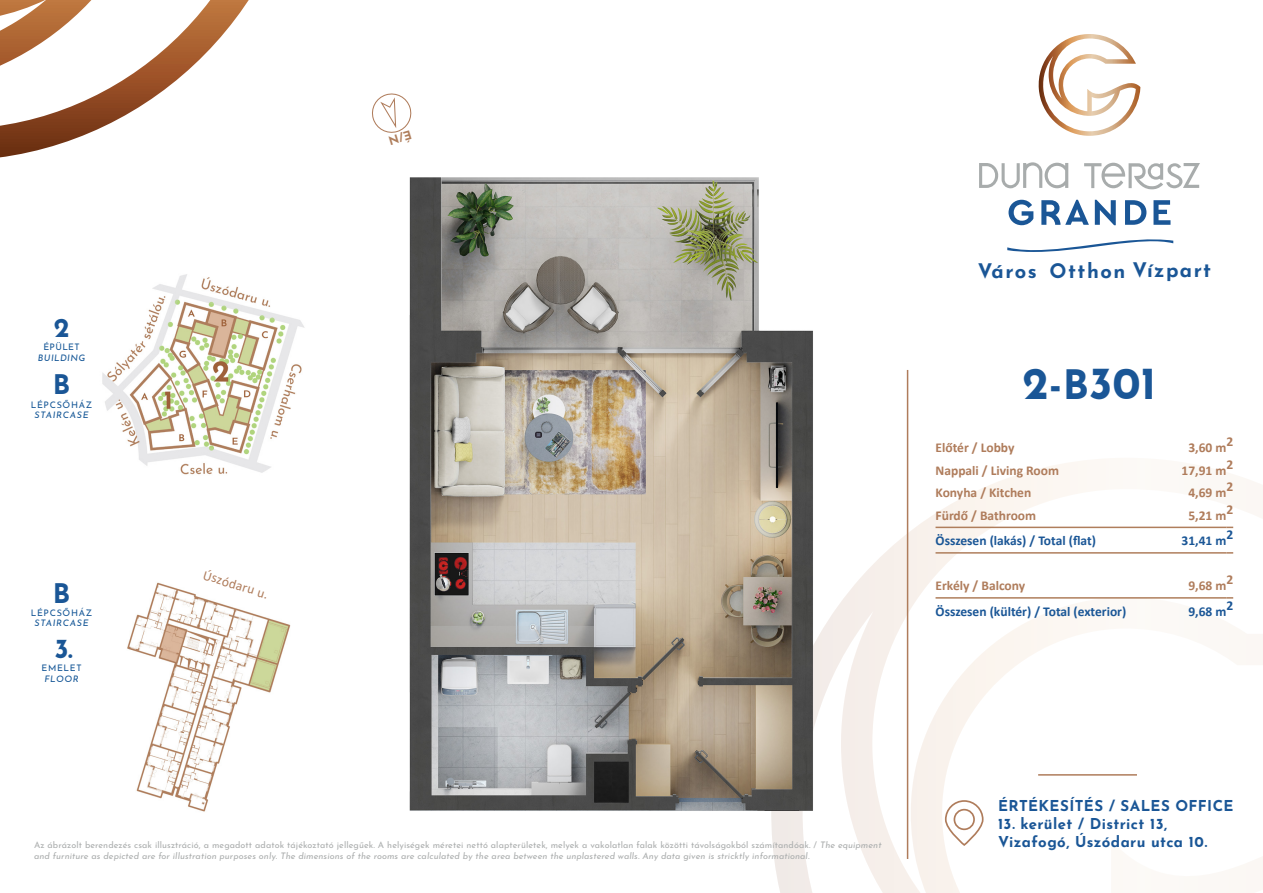
<style>
.page{position:relative;width:1263px;height:893px;background:#fff}
.page>*{position:absolute;margin:0;border:0;box-sizing:border-box;transform-origin:0 0}
.t1{font:700 45px "Josefin Sans";color:#1a5696}
.t2{font:700 27px "Josefin Sans";color:#1a5696}
.t3{font:700 20.1px "Josefin Sans";letter-spacing:.075em;color:#1a5696}
.t4{font:700 15px "Josefin Sans";letter-spacing:.025em;color:#1a5696}
.t5{font:700 13.5px "Calibri";color:#af7c5b}
.t6{font:700 13.5px "Calibri";color:#1a5696}
.t7{font:13.5px "Calibri";color:#af7c5b}
.t8{font:9px "Josefin Sans";letter-spacing:.01em;color:#aaadad}
.t9{font:italic 9px "Josefin Sans";letter-spacing:.01em;color:#aaadad}
.t10{font:9px "Josefin Sans";letter-spacing:.07em;color:#145696}
.t11{font:italic 9px "Josefin Sans";letter-spacing:.075em;color:#145696}
.t12{font:italic 9px "Josefin Sans";letter-spacing:.045em;color:#145696}
.s1{font-size:40.5px}
.s2{font-style:italic}
</style>
<div class="page">
<svg style="left:771px;top:458px;width:492px;height:435px"></svg>
<hr style="left:907px;top:370px;width:1px;height:489px;background:#af7c5b">
<svg style="left:944px;top:799px;width:40px;height:48px"></svg>
<svg style="left:1007px;top:239px;width:166px;height:13px"></svg>
<svg style="left:979px;top:162px;width:221px;height:27px"></svg>
<svg style="left:1038px;top:34px;width:102px;height:102px"></svg>
<svg style="left:1008px;top:200px;width:25px;height:25px"></svg>
<svg style="left:1095px;top:200px;width:21px;height:25px"></svg>
<svg style="left:1125px;top:200px;width:21px;height:25px"></svg>
<svg style="left:1153px;top:200px;width:17px;height:25px"></svg>
<svg style="left:1041px;top:200px;width:48px;height:25px"></svg>
<svg style="left:0;top:0;width:249px;height:158px"></svg>
<hr style="left:1038px;top:774px;width:99px;height:2px;background:#af7c5b">
<img style="left:127px;top:582px;width:164px;height:230px">
<img style="left:102px;top:274px;width:203px;height:201px">
<hr style="left:935px;top:527px;width:291px;height:1px;background:#af7e5c">
<hr style="left:935px;top:552px;width:291px;height:2px;background:#af7e5c">
<svg style="left:1226px;top:552px;width:7px;height:2px"></svg>
<hr style="left:935px;top:597px;width:291px;height:2px;background:#af7e5c">
<svg style="left:1226px;top:597px;width:7px;height:2px"></svg>
<img style="left:409px;top:177px;width:454px;height:642px">
<svg style="left:372px;top:93px;width:40px;height:40px"></svg>
<p class="t2" style="left:54px;top:303px;width:17px">2</p>
<p class="t2" style="left:53px;top:361px;width:19px">B</p>
<p class="t10" style="left:43px;top:339px;width:38px">ÉPÜLET</p>
<p class="t12" style="left:38px;top:350px;width:49px">BUILDING</p>
<p class="t10" style="left:31px;top:397px;width:63px">LÉPCSŐHÁZ</p>
<p class="t11" style="left:35px;top:408px;width:56px">STAIRCASE</p>
<p class="t2" style="left:53px;top:569px;width:19px">B</p>
<p class="t10" style="left:31px;top:605px;width:63px">LÉPCSŐHÁZ</p>
<p class="t11" style="left:35px;top:616px;width:56px">STAIRCASE</p>
<p class="t2" style="left:55px;top:624px;width:20px">3.</p>
<p class="t10" style="left:42px;top:660px;width:41px">EMELET</p>
<p class="t11" style="left:44px;top:671px;width:36px">FLOOR</p>
<p class="t7" style="left:206px;top:566px;width:69px;rotate:17deg">Úszódaru u.</p>
<h3 class="t3" style="left:978px;top:253px;width:235px">Város Otthon Vízpart</h3>
<p class="t1" style="left:1023px;top:344px;width:135px">2-<span class="s1">B</span>301</p>
<p class="t5" style="left:935px;top:438px;width:80px">Előtér / Lobby</p>
<p class="t5" style="left:1188px;top:438px;width:46px">3,60 m2</p>
<p class="t5" style="left:935px;top:461px;width:125px">Nappali / Living Room</p>
<p class="t5" style="left:1181px;top:461px;width:53px">17,91 m2</p>
<p class="t5" style="left:935px;top:483px;width:97px">Konyha / Kitchen</p>
<p class="t5" style="left:1188px;top:483px;width:46px">4,69 m2</p>
<p class="t5" style="left:935px;top:506px;width:102px">Fürdő / Bathroom</p>
<p class="t5" style="left:1188px;top:506px;width:46px">5,21 m2</p>
<p class="t6" style="left:935px;top:531px;width:162px">Összesen (lakás) / Total (flat)</p>
<p class="t6" style="left:1181px;top:531px;width:53px">31,41 m2</p>
<p class="t5" style="left:935px;top:576px;width:91px">Erkély / Balcony</p>
<p class="t5" style="left:1188px;top:576px;width:46px">9,68 m2</p>
<p class="t6" style="left:935px;top:602px;width:192px">Összesen (kültér) / Total (exterior)</p>
<p class="t6" style="left:1188px;top:602px;width:46px">9,68 m2</p>
<h3 class="t4" style="left:998px;top:793px;width:237px">ÉRTÉKESÍTÉS / SALES OFFICE</h3>
<h3 class="t4" style="left:998px;top:811px;width:171px">13. kerület / District 13,</h3>
<p class="t8" style="left:34px;top:837px;width:849px">Az ábrázolt berendezés csak illusztráció, a megadott adatok tájékoztató jellegűek. A helyiségek méretei nettó alapterületek, melyek a vakolatlan falak közötti távolságokból számítandóak. / <span class="s2">The equipment</span></p>
<h3 class="t4" style="left:998px;top:829px;width:211px">Vizafogó, Úszódaru utca 10.</h3>
<p class="t9" style="left:34px;top:848px;width:777px">and furniture as depicted are for illustration purposes only. The dimensions of the rooms are calculated by the area between the unplastered walls. Any data given is stricktly informational.</p>
</div>
